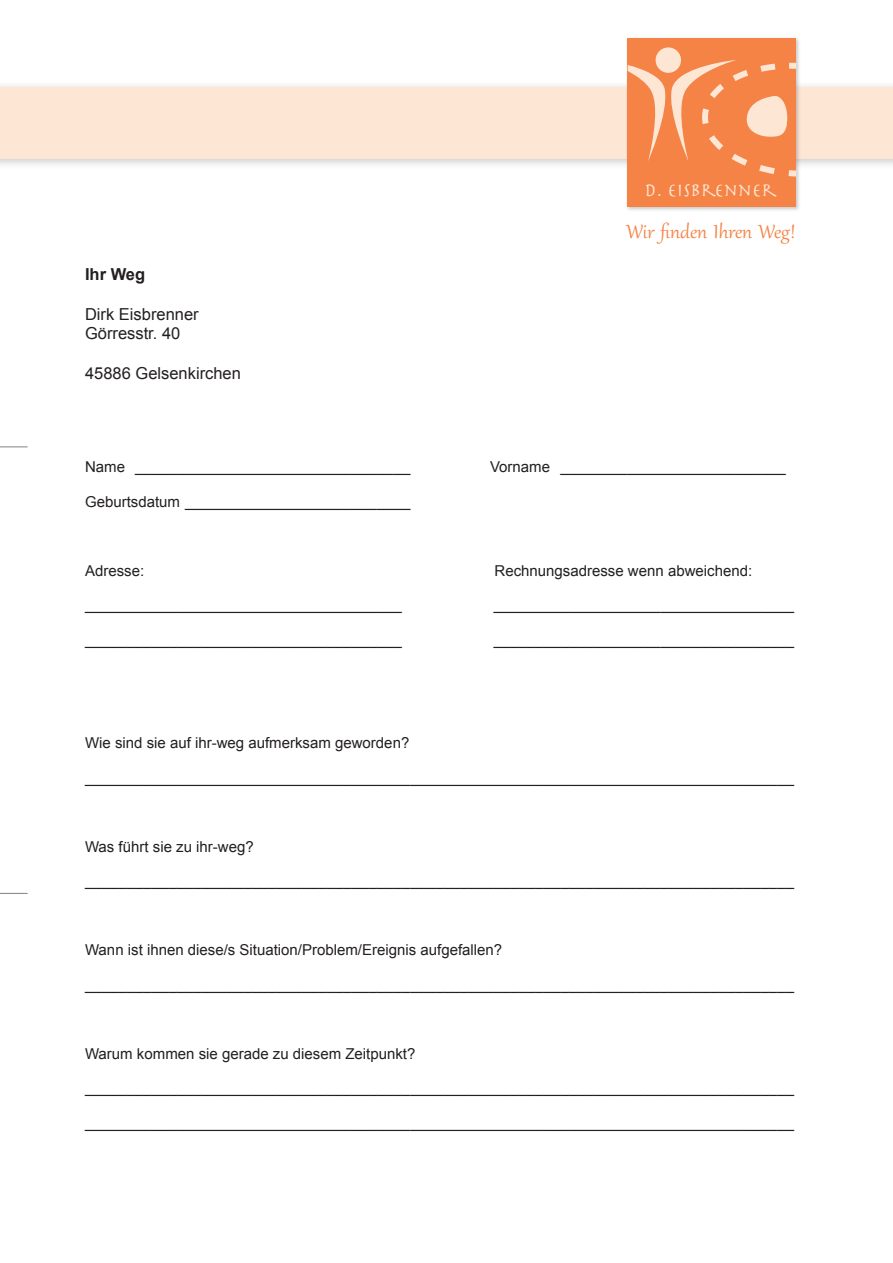
<style>
.page{position:relative;width:893px;height:1263px;background:#fff}
.page>*{position:absolute;margin:0;border:0;box-sizing:border-box;transform-origin:0 0}
.t1{font:23.4px "Gabriola";color:#f58345}
.t2{font:19.2px "Herculanum";color:#fee6d5}
.t3{font:16.5px/19.8px "Arial";color:#231f20}
.t4{font:700 16.5px "Arial";color:#231f20}
.t5{font:15px "Arial";color:#231f20}
</style>
<div class="page">
<svg style="left:0;top:446px;width:28px;height:1px"></svg>
<svg style="left:0;top:893px;width:28px;height:1px"></svg>
<div style="left:0;top:81px;width:893px;height:89px;background:#231f20;opacity:.25"></div>
<div style="left:0;top:87px;width:893px;height:71px;background:#fee6d5"></div>
<div style="left:626px;top:36px;width:175px;height:176px;background:#231f20;opacity:.25"></div>
<div style="left:628px;top:38px;width:168px;height:169px;background:#f58345"></div>
<div style="left:656px;top:47px;width:25px;height:26px;background:#fee6d5;border-radius:50%"></div>
<svg style="left:628px;top:60px;width:168px;height:116px"></svg>
<p class="t4" style="left:85px;top:263px;width:62px">Ihr Weg</p>
<p class="t3" style="left:85px;top:304px;width:115px">Dirk Eisbrenner<br>Görresstr. 40</p>
<p class="t3" style="left:85px;top:363px;width:157px">45886 Gelsenkirchen</p>
<p class="t2" style="left:644px;top:178px;width:134px">D. EISBRENNER</p>
<h1 class="t1" style="left:627px;top:217px;width:170px">Wir finden Ihren Weg!</h1>
<p class="t5" style="left:85px;top:457px;width:327px">Name _________________________________</p>
<p class="t5" style="left:490px;top:457px;width:297px">Vorname ___________________________</p>
<p class="t5" style="left:85px;top:492px;width:327px">Geburtsdatum ___________________________</p>
<p class="t5" style="left:85px;top:561px;width:61px">Adresse:</p>
<p class="t5" style="left:495px;top:561px;width:259px">Rechnungsadresse wenn abweichend:</p>
<p class="t5" style="left:85px;top:595px;width:318px">______________________________________</p>
<p class="t5" style="left:494px;top:595px;width:302px">____________________________________</p>
<p class="t5" style="left:85px;top:630px;width:318px">______________________________________</p>
<p class="t5" style="left:494px;top:630px;width:302px">____________________________________</p>
<p class="t5" style="left:85px;top:733px;width:326px">Wie sind sie auf ihr-weg aufmerksam geworden?</p>
<p class="t5" style="left:85px;top:768px;width:710px">_____________________________________________________________________________________</p>
<p class="t5" style="left:85px;top:837px;width:170px">Was führt sie zu ihr-weg?</p>
<p class="t5" style="left:85px;top:871px;width:710px">_____________________________________________________________________________________</p>
<p class="t5" style="left:85px;top:940px;width:419px">Wann ist ihnen diese/s Situation/Problem/Ereignis aufgefallen?</p>
<p class="t5" style="left:85px;top:975px;width:710px">_____________________________________________________________________________________</p>
<p class="t5" style="left:85px;top:1044px;width:332px">Warum kommen sie gerade zu diesem Zeitpunkt?</p>
<p class="t5" style="left:85px;top:1078px;width:710px">_____________________________________________________________________________________</p>
<p class="t5" style="left:85px;top:1113px;width:710px">_____________________________________________________________________________________</p>
</div>
